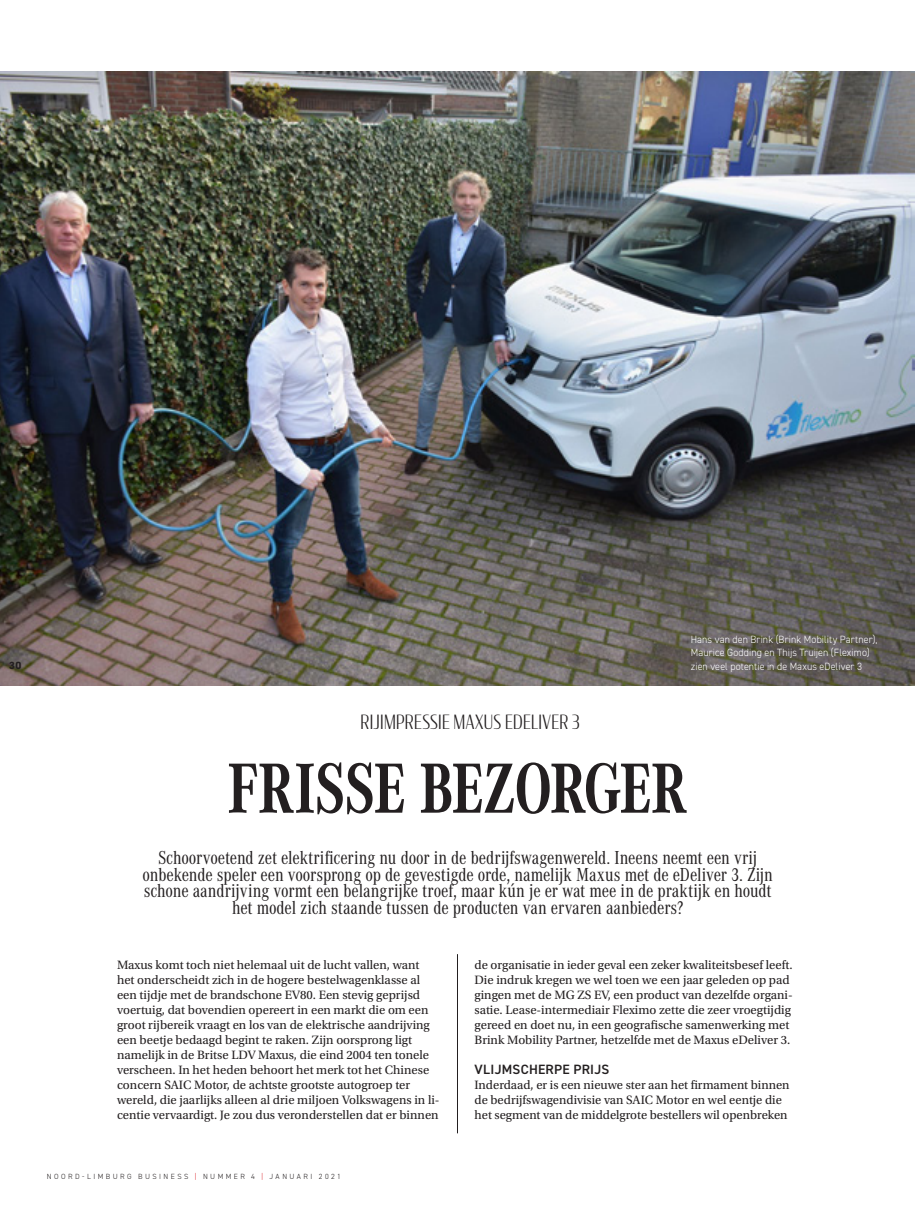
<style>
.page{position:relative;width:915px;height:1212px;background:#fff}
.page>*{position:absolute;margin:0;border:0;box-sizing:border-box;transform-origin:0 0}
.hoofdkop_corporate{font:700 73.5px "Corporate A Cond Pro";letter-spacing:-.015em;color:#231f20;scale:.95 1}
.intro_corperate{font:19.5px/16.5px "Corporate A Cond Pro";letter-spacing:-.01em;color:#231f20;text-align:center}
.bijkop{font:300 19.5px "Condor Cond";letter-spacing:.015em;color:#231f20;scale:.95 1}
.tussenkop_dinn{font:600 13.5px "DIN2014";letter-spacing:.02em;color:#231f20}
.platte_tekst{font:12.75px/15px "Utopia Std";color:#231f20}
.fotbijschrift_dinn{font:300 10.5px/13.5px "DIN2014";letter-spacing:.01em;color:#fff;scale:.95 1}
.t1{font:800 10.5px "DIN2014";color:#231f20}
.t2{font:300 7.5px "DIN2014";letter-spacing:.325em;color:#231f20}
.s1{color:#d81c23}
</style>
<div class="page">
<img style="left:0;top:72px;width:914px;height:613px">
<hr style="left:457px;top:954px;width:1px;height:179px;background:#231f20">
<p class="t1" style="left:9px;top:658px;width:14px">30</p>
<p class="bijkop" style="left:360px;top:710px;width:232px">RIJIMPRESSIE MAXUS EDELIVER 3</p>
<p class="fotbijschrift_dinn" style="left:690px;top:632px;width:198px">Hans van den Brink (Brink Mobility Partner),<br>Maurice Godding en Thijs Truijen (Fleximo) zien veel potentie in de Maxus eDeliver 3</p>
<p class="hoofdkop_corporate" style="left:227px;top:738px;width:485px">FRISSE BEZORGER</p>
<p class="intro_corperate" style="left:142px;top:849px;width:631px">Schoorvoetend zet elektrificering nu door in de bedrijfswagenwereld. Ineens neemt een vrij onbekende speler een voorsprong op de gevestigde orde, namelijk Maxus met de eDeliver 3. Zijn schone aandrijving vormt een belangrijke troef, maar kún je er wat mee in de praktijk en houdt het model zich staande tussen de producten van ervaren aanbieders?</p>
<p class="platte_tekst" style="left:117px;top:958px;width:324px">Maxus komt toch niet helemaal uit de lucht vallen, want het onderscheidt zich in de hogere bestelwagenklasse al een tijdje met de brandschone EV80. Een stevig geprijsd voertuig, dat bovendien opereert in een markt die om een groot rijbereik vraagt en los van de elektrische aandrijving een beetje bedaagd begint te raken. Zijn oorsprong ligt namelijk in de Britse LDV Maxus, die eind 2004 ten tonele verscheen. In het heden behoort het merk tot het Chinese concern SAIC Motor, de achtste grootste autogroep ter wereld, die jaarlijks alleen al drie miljoen Volkswagens in li&shy;centie vervaardigt. Je zou dus veronderstellen dat er binnen</p>
<p class="platte_tekst" style="left:474px;top:958px;width:320px">de organisatie in ieder geval een zeker kwaliteitsbesef leeft.<br>Die indruk kregen we wel toen we een jaar geleden op pad gingen met de MG ZS EV, een product van dezelfde organi&shy;satie. Lease-intermediair Fleximo zette die zeer vroegtijdig gereed en doet nu, in een geografische samenwerking met Brink Mobility Partner, hetzelfde met de Maxus eDeliver 3.</p>
<p class="tussenkop_dinn" style="left:474px;top:1060px;width:136px">VLIJMSCHERPE PRIJS</p>
<p class="platte_tekst" style="left:474px;top:1078px;width:316px">Inderdaad, er is een nieuwe ster aan het firmament binnen de bedrijfswagendivisie van SAIC Motor en wel eentje die het segment van de middelgrote bestellers wil openbreken</p>
<p class="t2" style="left:47px;top:1172px;width:295px">NOORD-LIMBURG BUSINESS <span class="s1">|</span> NUMMER 4 <span class="s1">|</span> JANUARI 2021</p>
</div>
